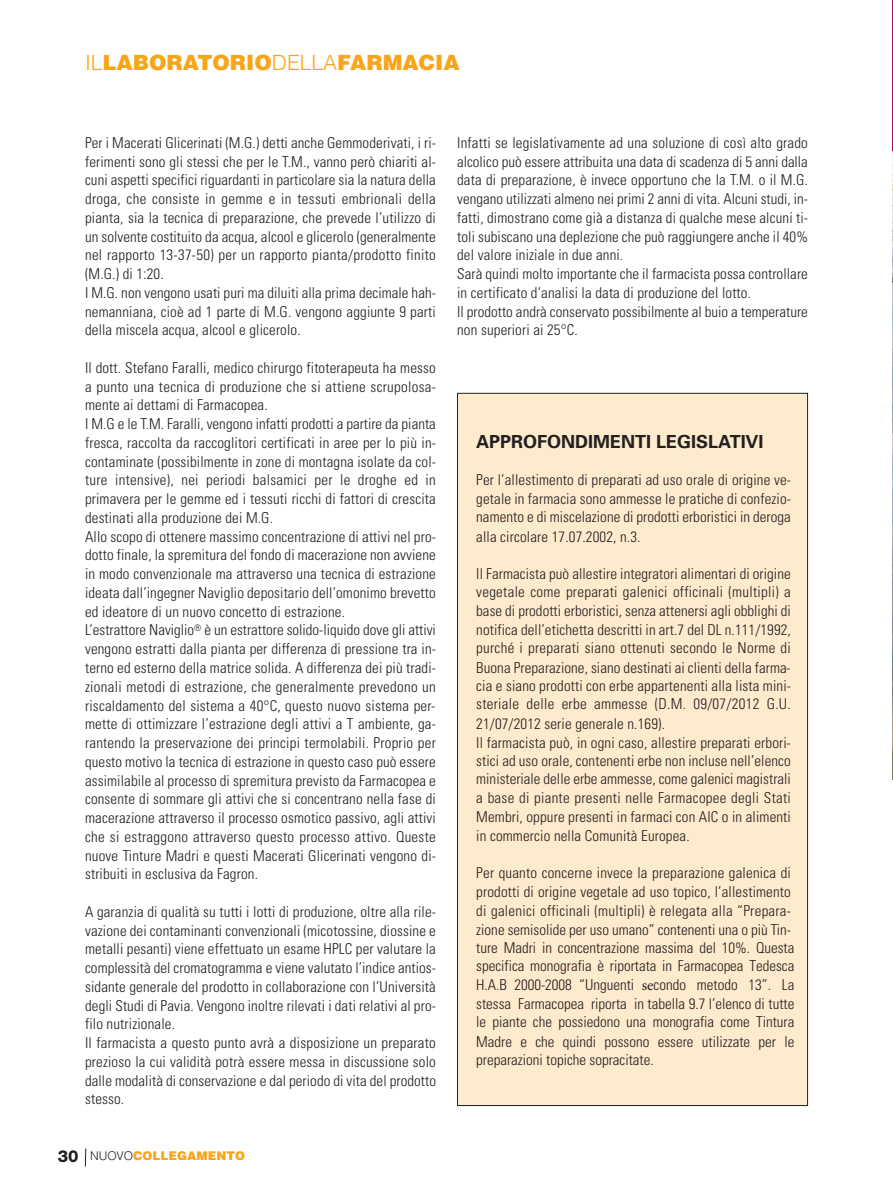
<style>
.page{position:relative;width:893px;height:1191px;background:#fff}
.page>*{position:absolute;margin:0;border:0;box-sizing:border-box;transform-origin:0 0}
.t1{font:900 21px "Helvetica";color:#f9a51b}
.t2{font:700 18px "Univers";color:#231f20}
.t3{font:300 condensed 15px/18.8px "Univers";letter-spacing:.01em;color:#231f20}
.t4{font:900 12px "Helvetica";color:#f9a51b}
.s1{font-weight:300}
.s2{font-family:"Helvetica Neue";font-weight:800;font-size:16.5px;color:#231f20}
.s3{font-weight:300;color:#231f20}
.s4{font-family:"Minion Pro";font-weight:400;font-stretch:normal}
</style>
<div class="page">
<div style="left:457px;top:393px;width:350px;height:712px;background:#feeacc"></div>
<svg style="left:85px;top:1148px;width:2px;height:19px"></svg>
<hr style="left:892px;top:0;width:1px;height:152px;background:#b1015c">
<img style="left:892px;top:152px;width:1px;height:627px">
<h1 class="t1" style="left:85px;top:55px;width:376px"><span class="s1">IL</span>LABORATORIO<span class="s1">DELLA</span>FARMACIA</h1>
<p class="t3" style="left:85px;top:134px;width:352px">Per i Macerati Glicerinati (M.G.) detti anche Gemmoderivati, i ri&shy;ferimenti sono gli stessi che per le T.M., vanno però chiariti al&shy;cuni aspetti specifici riguardanti in particolare sia la natura della droga, che consiste in gemme e in tessuti embrionali della pianta, sia la tecnica di preparazione, che prevede l’utilizzo di un solvente costituito da acqua, alcool e glicerolo (generalmente nel rapporto 13-37-50) per un rapporto pianta/prodotto finito (M.G.) di 1:20.<br>I M.G. non vengono usati puri ma diluiti alla prima decimale hah&shy;nemanniana, cioè ad 1 parte di M.G. vengono aggiunte 9 parti della miscela acqua, alcool e glicerolo.</p>
<p class="t3" style="left:85px;top:359px;width:352px">Il dott. Stefano Faralli, medico chirurgo fitoterapeuta ha messo a punto una tecnica di produzione che si attiene scrupolosa&shy;mente ai dettami di Farmacopea.<br>I M.G e le T.M. Faralli, vengono infatti prodotti a partire da pianta fresca, raccolta da raccoglitori certificati in aree per lo più in&shy;contaminate (possibilmente in zone di montagna isolate da col&shy;ture intensive), nei periodi balsamici per le droghe ed in primavera per le gemme ed i tessuti ricchi di fattori di crescita destinati alla produzione dei M.G.<br>Allo scopo di ottenere massimo concentrazione di attivi nel pro&shy;dotto finale, la spremitura del fondo di macerazione non avviene in modo convenzionale ma attraverso una tecnica di estrazione ideata dall’ingegner Naviglio depositario dell’omonimo brevetto ed ideatore di un nuovo concetto di estrazione.<br>L’estrattore Naviglio<sup>®</sup> è un estrattore solido-liquido dove gli attivi vengono estratti dalla pianta per differenza di pressione tra in&shy;terno ed esterno della matrice solida. A differenza dei più tradi&shy;zionali metodi di estrazione, che generalmente prevedono un riscaldamento del sistema a 40°C, questo nuovo sistema per&shy;mette di ottimizzare l’estrazione degli attivi a T ambiente, ga&shy;rantendo la preservazione dei principi termolabili. Proprio per questo motivo la tecnica di estrazione in questo caso può essere assimilabile al processo di spremitura previsto da Farmacopea e consente di sommare gli attivi che si concentrano nella fase di macerazione attraverso il processo osmotico passivo, agli attivi che si estraggono attraverso questo processo attivo. Queste nuove Tinture Madri e questi Macerati Glicerinati vengono di&shy;stribuiti in esclusiva da Fagron.</p>
<p class="t3" style="left:85px;top:903px;width:352px">A garanzia di qualità su tutti i lotti di produzione, oltre alla rile&shy;vazione dei contaminanti convenzionali (micotossine, diossine e metalli pesanti) viene effettuato un esame HPLC per valutare la complessità del cromatogramma e viene valutato l’indice antios&shy;sidante generale del prodotto in collaborazione con l’Università degli Studi di Pavia. Vengono inoltre rilevati i dati relativi al pro&shy;filo nutrizionale.<br>Il farmacista a questo punto avrà a disposizione un preparato prezioso la cui validità potrà essere messa in discussione solo dalle modalità di conservazione e dal periodo di vita del prodotto stesso.</p>
<p class="t4" style="left:58px;top:1151px;width:189px"><span class="s2">30</span> <span class="s3">NUOVO</span>COLLEGAMENTO</p>
<p class="t3" style="left:457px;top:134px;width:352px">Infatti se legislativamente ad una soluzione di così alto grado alcolico può essere attribuita una data di scadenza di 5 anni dalla data di preparazione, è invece opportuno che la T.M. o il M.G. vengano utilizzati almeno nei primi 2 anni di vita. Alcuni studi, in&shy;fatti, dimostrano come già a distanza di qualche mese alcuni ti&shy;toli subiscano una deplezione che può raggiungere anche il 40% del valore iniziale in due anni.<br>Sarà quindi molto importante che il farmacista possa controllare in certificato d’analisi la data di produzione del lotto.<br>Il prodotto andrà conservato possibilmente al buio a temperature non superiori ai 25°C.</p>
<p class="t2" style="left:476px;top:435px;width:289px">APPROFONDIMENTI LEGISLATIVI</p>
<p class="t3" style="left:476px;top:472px;width:316px;line-height:18.3px;text-align:justify">Per l’allestimento di preparati ad uso orale di origine ve&shy;getale in farmacia sono ammesse le pratiche di confezio&shy;namento e di miscelazione di prodotti erboristici in deroga</p>
<p class="t3" style="left:476px;top:528px;width:166px">alla circolare 17.07.2002, n.3.</p>
<p class="t3" style="left:476px;top:565px;width:316px;text-align:justify">Il Farmacista può allestire integratori alimentari di origine vegetale come preparati galenici officinali (multipli) a base di prodotti erboristici, senza attenersi agli obblighi di notifica dell’etichetta descritti in art.7 del DL n.111/1992, purché i preparati siano ottenuti secondo le Norme di Buona Preparazione, siano destinati ai clienti della farma&shy;cia e siano prodotti con erbe appartenenti alla lista mini&shy;steriale delle erbe ammesse (D.M. 09/07/2012 G.U.</p>
<p class="t3" style="left:476px;top:715px;width:316px">21/07/2012 serie generale n.169).<br>Il farmacista può, in ogni caso, allestire preparati erbori&shy;stici ad uso orale, contenenti erbe non incluse nell’elenco ministeriale delle erbe ammesse, come galenici magistrali a base di piante presenti nelle Farmacopee degli Stati Membri, oppure presenti in farmaci con AIC o in alimenti in commercio nella Comunità Europea.</p>
<p class="t3" style="left:476px;top:864px;width:320px">Per quanto concerne invece la preparazione galenica di prodotti di origine vegetale ad uso topico, l’allestimento di galenici officinali (multipli) è relegata alla “Prepara&shy;zione semisolide per uso umano” contenenti una o più Tin&shy;ture Madri in concentrazione massima del 10%. Questa specifica monografia è riportata in Farmacopea Tedesca H.A.B 2000-2008 “Unguenti <span class="s4">se</span>condo metodo 13”. La stessa Farmacopea riporta in tabella 9.7 l’elenco di tutte le piante che possiedono una monografia come Tintura Madre e che quindi possono essere utilizzate per le preparazioni topiche sopracitate.</p>
</div>
